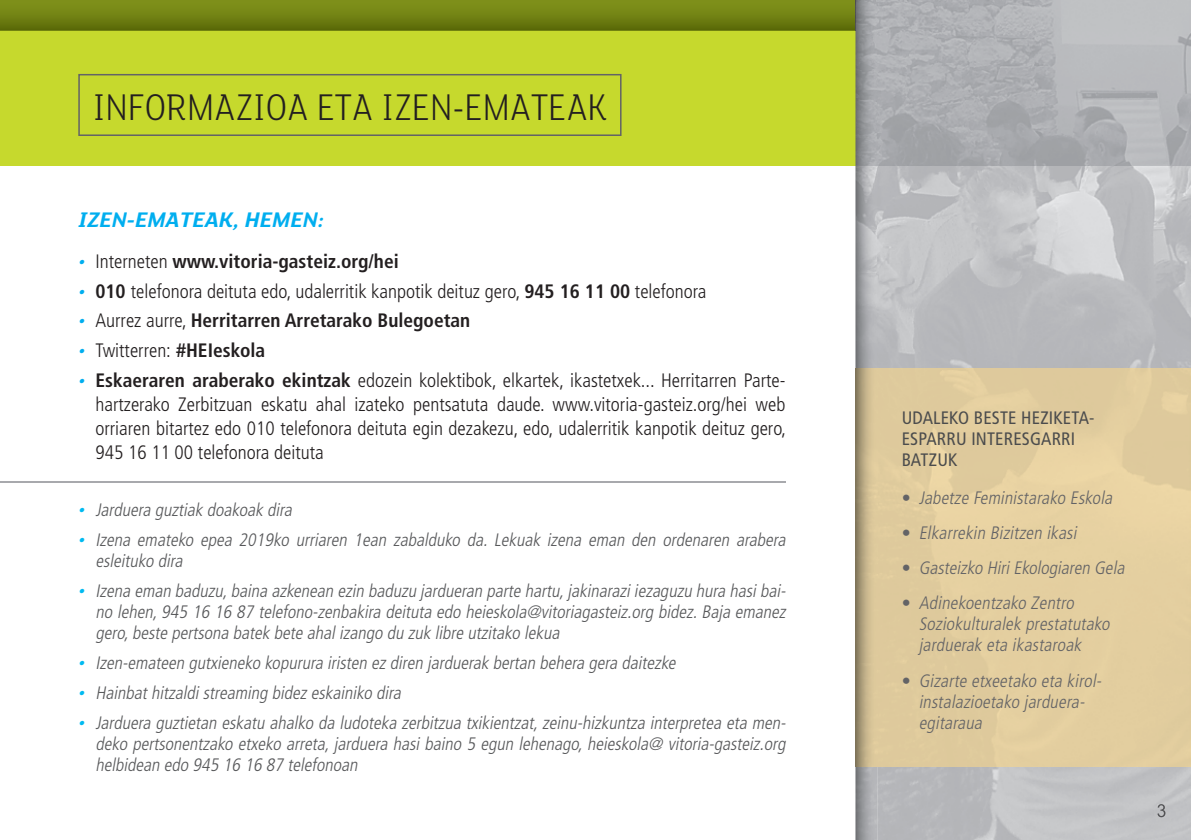
<style>
.page{position:relative;width:1191px;height:840px;background:#fff}
.page>*{position:absolute;margin:0;border:0;box-sizing:border-box;transform-origin:0 0}
.t1{font:300 40.4px "FS Lola";color:#231f20;scale:.9 1}
.t2{font:italic 700 23px "FS Lola";color:#00aeef}
.t3{font:300 condensed 19.4px/24px "Frutiger LT Std";color:#231f20;text-align:justify}
.t4{font:700 condensed 19.4px "Frutiger LT Std";color:#231f20}
.t5{font:italic 300 condensed 18px/21px "Frutiger LT Std";color:#57585a;text-align:justify}
.t6{font:italic 300 condensed 18px/21px "Frutiger LT Std";color:#636366}
.t7{font:condensed 18px/21px "Frutiger LT Std";letter-spacing:.01em;color:#4b4c4d}
.s1{font-family:"FS Lola";font-style:italic;font-stretch:normal;font-size:19px;color:#00aeef}
.s2{font-weight:300}
.s3{font-family:"FS Lola";font-weight:700;font-style:italic;font-stretch:normal;font-size:19px;color:#00aeef}
.s4{font-weight:700}
.s5{font-family:"FS Lola";font-weight:700;font-stretch:normal;font-size:19px;color:#00baf1}
.s6{font-style:normal}
</style>
<div class="page">
<img style="left:855px;top:0;width:336px;height:839px">
<svg style="left:1157px;top:803px;width:8px;height:13px"></svg>
<div style="left:0;top:0;width:855px;height:166px;background:#c6d92d"></div>
<svg style="left:0;top:0;width:855px;height:31px;background:#708012"></svg>
<svg style="left:78px;top:74px;width:543px;height:62px"></svg>
<img style="left:855px;top:369px;width:22px;height:396px">
<img style="left:855px;top:0;width:1px;height:31px">
<hr style="left:0;top:481px;width:785px;height:1px;background:#a8a9ad">
<h1 class="t1" style="left:93px;top:86px;width:573px">INFORMAZIOA ETA IZEN-EMATEAK</h1>
<p class="t2" style="left:78px;top:207px;width:247px">IZEN-EMATEAK, HEMEN:</p>
<p class="t4" style="left:78px;top:249px;width:322px"><span class="s1">•</span> <span class="s2">Interneten</span> www.vitoria-gasteiz.org/hei</p>
<p class="t3" style="left:78px;top:279px;width:629px"><span class="s3">•</span> <span class="s4">010</span> telefonora deituta edo, udalerritik kanpotik deituz gero, <span class="s4">945 16 11 00</span> telefonora</p>
<p class="t4" style="left:78px;top:309px;width:393px"><span class="s1">•</span> <span class="s2">Aurrez aurre,</span> Herritarren Arretarako Bulegoetan</p>
<p class="t3" style="left:78px;top:338px;width:188px"><span class="s3">•</span> Twitterren: <span class="s4">#HEIeskola</span></p>
<p class="t3" style="left:95px;top:368px;width:692px;text-indent:-17px"><span class="s3">•</span> <span class="s4">Eskaeraren araberako ekintzak</span> edozein kolektibok, elkartek, ikastetxek... Herritarren Parte&shy;hartzerako Zerbitzuan eskatu ahal izateko pentsatuta daude. www.vitoria-gasteiz.org/hei web orriaren bitartez edo 010 telefonora deituta egin dezakezu, edo, udalerritik kanpotik deituz gero, 945 16 11 00 telefonora deituta</p>
<p class="t5" style="left:78px;top:499px;width:219px"><span class="s5">•</span> Jarduera guztiak doakoak dira</p>
<p class="t5" style="left:95px;top:529px;width:695px;text-indent:-17px"><span class="s5">•</span> Izena emateko epea 2019ko urriaren 1ean zabalduko da. Lekuak izena eman den ordenaren arabera esleituko dira</p>
<p class="t5" style="left:95px;top:580px;width:695px;text-indent:-17px"><span class="s5">•</span> Izena eman baduzu,baina azkenean ezin baduzu jardueran parte hartu,jakinaraziiezaguzu hura hasibai&shy;no lehen,945 16 16 87 telefono-zenbakira deituta edo heieskola@vitoriagasteiz.org bidez.Baja emanez gero,beste pertsona batek bete ahalizango du zuk libre utzitako lekua</p>
<p class="t5" style="left:78px;top:652px;width:602px"><span class="s5">•</span> Izen-emateen gutxieneko kopurura iristen ezdiren jarduerak bertan behera gera daitezke</p>
<p class="t5" style="left:78px;top:682px;width:327px"><span class="s5">•</span> Hainbathitzaldistreaming bidezeskainiko dira</p>
<p class="t5" style="left:95px;top:712px;width:695px;text-indent:-17px"><span class="s5">•</span> Jarduera guztietan eskatu ahalko da ludoteka zerbitzua txikientzat,zeinu-hizkuntza interpretea eta men&shy;deko pertsonentzako etxeko arreta,jarduera hasi baino 5 egun lehenago,heieskola@ vitoria-gasteiz.org helbidean edo 945 16 16 87 telefonoan</p>
<p class="t7" style="left:901px;top:406px;width:194px">UDALEKO BESTE HEZIKETA-<br>ESPARRU INTERESGARRI<br>BATZUK</p>
<p class="t6" style="left:901px;top:487px;width:216px"><span class="s6">•</span> Jabetze Feministarako Eskola</p>
<p class="t6" style="left:901px;top:522px;width:180px"><span class="s6">•</span> Elkarrekin Bizitzen ikasi</p>
<p class="t6" style="left:901px;top:557px;width:228px"><span class="s6">•</span> Gasteizko HiriEkologiaren Gela</p>
<p class="t6" style="left:918px;top:592px;width:196px;text-indent:-17px"><span class="s6">•</span> Adinekoentzako Zentro<br>Soziokulturalek prestatutako jarduerak eta ikastaroak</p>
<p class="t6" style="left:918px;top:669px;width:188px;text-indent:-17px"><span class="s6">•</span> Gizarte etxeetako eta kirol&shy;instalazioetako jarduera&shy;egitaraua</p>
</div>
